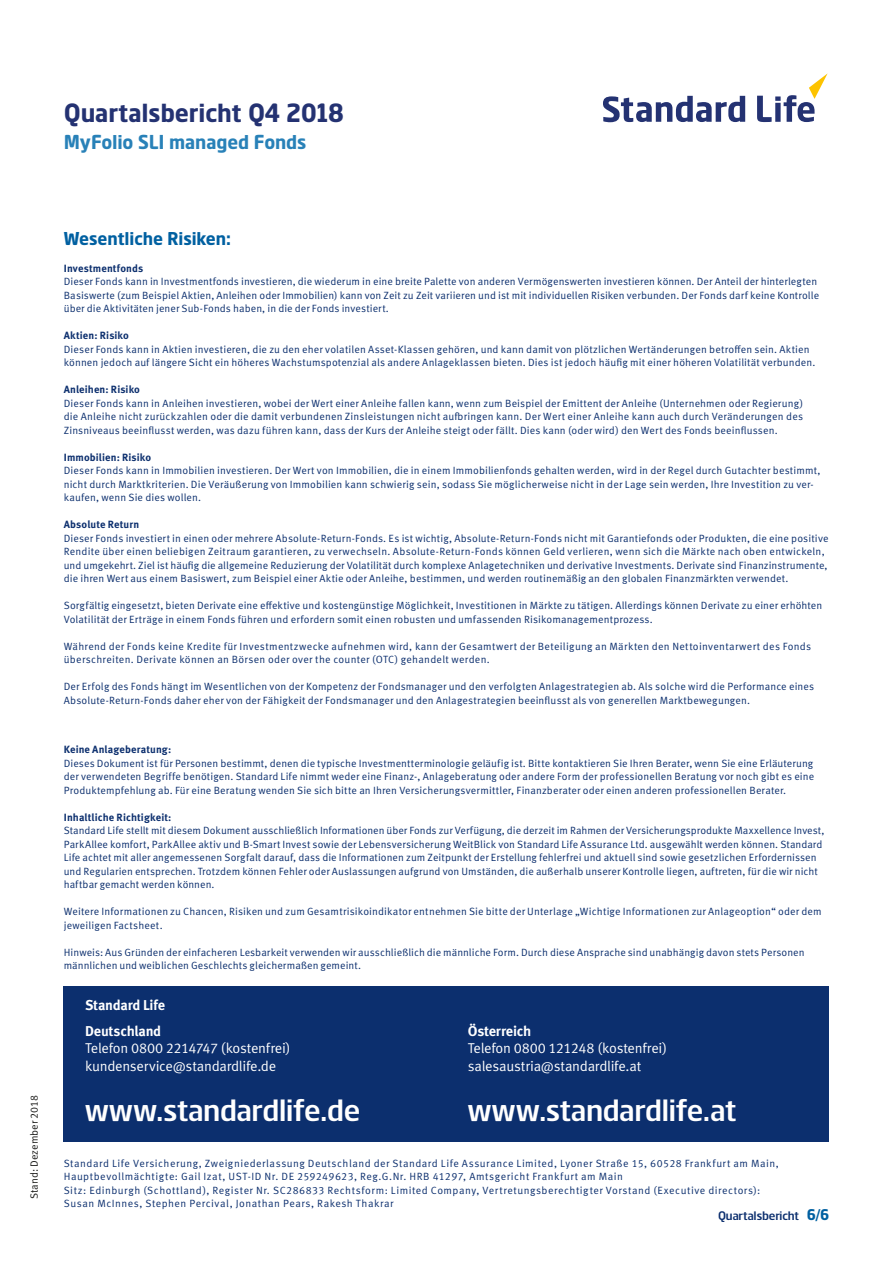
<style>
.page{position:relative;width:893px;height:1263px;background:#fff}
.page>*{position:absolute;margin:0;border:0;box-sizing:border-box;transform-origin:0 0}
.t1{font:30px "Standard Life";color:#fff}
.t2{font:700 25.5px "Standard Life";color:#243272}
.t3{font:700 19.5px "Standard Life";letter-spacing:-.005em;color:#2881b8}
.t4{font:700 18px "Standard Life";letter-spacing:-.005em;color:#0060a1}
.t5{font:14.25px/17.2px "Meta Standard Life Pro TF Norm";letter-spacing:-.02em;color:#fff}
.t6{font:700 14.25px/25.8px "Meta Standard Life Pro TF";letter-spacing:-.015em;color:#fff}
.t7{font:12px "Standard Life";color:#0c2f6e}
.t8{font:10.5px/13.5px "Meta Standard Life Pro TF Norm";letter-spacing:.01em;color:#0c2f6e}
.t9{font:10.5px/13.5px "Meta Standard Life Pro TF Norm";letter-spacing:.05em;color:#0c2f6e}
.t10{font:10.5px/13.5px "Meta Standard Life Pro TF Norm";letter-spacing:.03em;color:#0c2f6e}
.t11{font:700 10.5px "Meta Standard Life Pro TF";letter-spacing:.01em;color:#0c2f6e}
.t12{font:10.5px "Meta Standard Life Pro TF Norm";letter-spacing:.005em;color:#1a1a18}
.s1{font-weight:700;font-size:15px;color:#0060a1}
</style>
<div class="page">
<svg style="left:603px;top:96px;width:142px;height:26px"></svg>
<svg style="left:757px;top:73px;width:71px;height:49px"></svg>
<div style="left:64px;top:987px;width:765px;height:155px;background:#0c2f6e"></div>
<h2 class="t2" style="left:64px;top:97px;width:282px">Quartalsbericht Q4 2018</h2>
<h3 class="t3" style="left:64px;top:130px;width:244px">MyFolio SLI managed Fonds</h3>
<p class="t12" style="left:26px;top:1199px;width:106px;rotate:-90deg">Stand: Dezember 2018</p>
<h3 class="t4" style="left:64px;top:227px;width:169px">Wesentliche Risiken:</h3>
<p class="t11" style="left:64px;top:260px;width:81px">Investmentfonds</p>
<p class="t8" style="left:64px;top:274px;width:757px">Dieser Fonds kann in Investmentfonds investieren, die wiederum in eine breite Palette von anderen Vermögenswerten investieren können. Der Anteil der hinterlegten<br>Basiswerte (zum Beispiel Aktien, Anleihen oder Immobilien) kann von Zeit zu Zeit variieren und ist mit individuellen Risiken verbunden. Der Fonds darf keine Kontrolle über die Aktivitäten jener Sub-Fonds haben, in die der Fonds investiert.</p>
<p class="t11" style="left:64px;top:327px;width:67px">Aktien: Risiko</p>
<p class="t8" style="left:64px;top:342px;width:753px">Dieser Fonds kann in Aktien investieren, die zu den eher volatilen Asset-Klassen gehören, und kann damit von plötzlichen Wertänderungen betroffen sein. Aktien können jedoch auf längere Sicht ein höheres Wachstumspotenzial als andere Anlageklassen bieten. Dies ist jedoch häufig mit einer höheren Volatilität verbunden.</p>
<p class="t11" style="left:64px;top:381px;width:78px">Anleihen: Risiko</p>
<p class="t8" style="left:64px;top:396px;width:741px;text-align:justify">Dieser Fonds kann in Anleihen investieren, wobei der Wert einer Anleihe fallen kann, wenn zum Beispiel der Emittent der Anleihe (Unternehmen oder Regierung) die Anleihe nicht zurückzahlen oder die damit verbundenen Zinsleistungen nicht aufbringen kann. Der Wert einer Anleihe kann auch durch Veränderungen des Zinsniveaus beeinflusst werden, was dazu führen kann, dass der Kurs der Anleihe steigt oder fällt. Dies kann (oder wird) den Wert des Fonds beeinflussen.</p>
<p class="t11" style="left:64px;top:449px;width:89px">Immobilien: Risiko</p>
<p class="t8" style="left:64px;top:463px;width:758px">Dieser Fonds kann in Immobilien investieren. Der Wert von Immobilien, die in einem Immobilienfonds gehalten werden, wird in der Regel durch Gutachter bestimmt, nicht durch Marktkriterien. Die Veräußerung von Immobilien kann schwierig sein, sodass Sie möglicherweise nicht in der Lage sein werden, Ihre Investition zu ver&shy;kaufen, wenn Sie dies wollen.</p>
<p class="t11" style="left:64px;top:516px;width:77px">Absolute Return</p>
<p class="t8" style="left:64px;top:531px;width:766px">Dieser Fonds investiert in einen oder mehrere Absolute-Return-Fonds. Es ist wichtig, Absolute-Return-Fonds nicht mit Garantiefonds oder Produkten, die eine positive Rendite über einen beliebigen Zeitraum garantieren, zu verwechseln. Absolute-Return-Fonds können Geld verlieren, wenn sich die Märkte nach oben entwickeln, und umgekehrt. Ziel ist häufig die allgemeine Reduzierung der Volatilität durch komplexe Anlagetechniken und derivative Investments. Derivate sind Finanzinstrumente, die ihren Wert aus einem Basiswert, zum Beispiel einer Aktie oder Anleihe, bestimmen, und werden routinemäßig an den globalen Finanzmärkten verwendet.</p>
<p class="t8" style="left:64px;top:598px;width:760px">Sorgfältig eingesetzt, bieten Derivate eine effektive und kostengünstige Möglichkeit, Investitionen in Märkte zu tätigen. Allerdings können Derivate zu einer erhöhten<br>Volatilität der Erträge in einem Fonds führen und erfordern somit einen robusten und umfassenden Risikomanagementprozess.</p>
<p class="t10" style="left:64px;top:639px;width:749px">Während der Fonds keine Kredite für Investmentzwecke aufnehmen wird, kann der Gesamtwert der Beteiligung an Märkten den Nettoinventarwert des Fonds überschreiten. Derivate können an Börsen oder over the counter (OTC) gehandelt werden.</p>
<p class="t8" style="left:64px;top:679px;width:752px">Der Erfolg des Fonds hängt im Wesentlichen von der Kompetenz der Fondsmanager und den verfolgten Anlagestrategien ab. Als solche wird die Performance eines<br>Absolute-Return-Fonds daher eher von der Fähigkeit der Fondsmanager und den Anlagestrategien beeinflusst als von generellen Marktbewegungen.</p>
<p class="t11" style="left:64px;top:741px;width:109px">Keine Anlageberatung:</p>
<p class="t8" style="left:64px;top:756px;width:752px;text-align:justify">Dieses Dokument ist für Personen bestimmt, denen die typische Investmentterminologie geläufig ist. Bitte kontaktieren Sie Ihren Berater, wenn Sie eine Erläuterung der verwendeten Begriffe benötigen. Standard Life nimmt weder eine Finanz-, Anlageberatung oder andere Form der professionellen Beratung vor noch gibt es eine Produktempfehlung ab. Für eine Beratung wenden Sie sich bitte an Ihren Versicherungsvermittler, Finanzberater oder einen anderen professionellen Berater.</p>
<p class="t11" style="left:64px;top:809px;width:109px">Inhaltliche Richtigkeit:</p>
<p class="t8" style="left:64px;top:823px;width:762px">Standard Life stellt mit diesem Dokument ausschließlich Informationen über Fonds zur Verfügung, die derzeit im Rahmen der Versicherungsprodukte Maxxellence Invest, ParkAllee komfort, ParkAllee aktiv und B-Smart Invest sowie der Lebensversicherung WeitBlick von Standard Life Assurance Ltd. ausgewählt werden können. Standard Life achtet mit aller angemessenen Sorgfalt darauf, dass die Informationen zum Zeitpunkt der Erstellung fehlerfrei und aktuell sind sowie gesetzlichen Erfordernissen und Regularien entsprechen. Trotzdem können Fehler oder Auslassungen aufgrund von Umständen, die außerhalb unserer Kontrolle liegen, auftreten, für die wir nicht haftbar gemacht werden können.</p>
<p class="t8" style="left:64px;top:904px;width:759px">Weitere Informationen zu Chancen, Risiken und zum Gesamtrisikoindikator entnehmen Sie bitte der Unterlage „Wichtige Informationen zur Anlageoption“ oder dem jeweiligen Factsheet.</p>
<p class="t8" style="left:64px;top:945px;width:742px">Hinweis: Aus Gründen der einfacheren Lesbarkeit verwenden wir ausschließlich die männliche Form. Durch diese Ansprache sind unabhängig davon stets Personen männlichen und weiblichen Geschlechts gleichermaßen gemeint.</p>
<h3 class="t6" style="left:85px;top:992px;width:82px">Standard Life<br>Deutschland</h3>
<h3 class="t5" style="left:85px;top:1039px;width:207px">Telefon 0800 2214747 (kostenfrei) kundenservice@standardlife.de</h3>
<h1 class="t1" style="left:85px;top:1091px;width:276px">www.standardlife.de</h1>
<h3 class="t6" style="left:468px;top:1017px;width:65px">Österreich</h3>
<h3 class="t5" style="left:468px;top:1039px;width:201px">Telefon 0800 121248 (kostenfrei) salesaustria@standardlife.at</h3>
<h1 class="t1" style="left:468px;top:1091px;width:270px">www.standardlife.at</h1>
<p class="t9" style="left:64px;top:1155px;width:716px">Standard Life Versicherung, Zweigniederlassung Deutschland der Standard Life Assurance Limited, Lyoner Straße 15, 60528 Frankfurt am Main, Hauptbevollmächtigte: Gail Izat, UST-ID Nr. DE 259249623, Reg.G.Nr. HRB 41297, Amtsgericht Frankfurt am Main<br>Sitz: Edinburgh (Schottland), Register Nr. SC286833 Rechtsform: Limited Company, Vertretungsberechtigter Vorstand (Executive directors):<br>Susan McInnes, Stephen Percival, Jonathan Pears, Rakesh Thakrar</p>
<p class="t7" style="left:718px;top:1208px;width:113px">Quartalsbericht <span class="s1">6/6</span></p>
</div>
